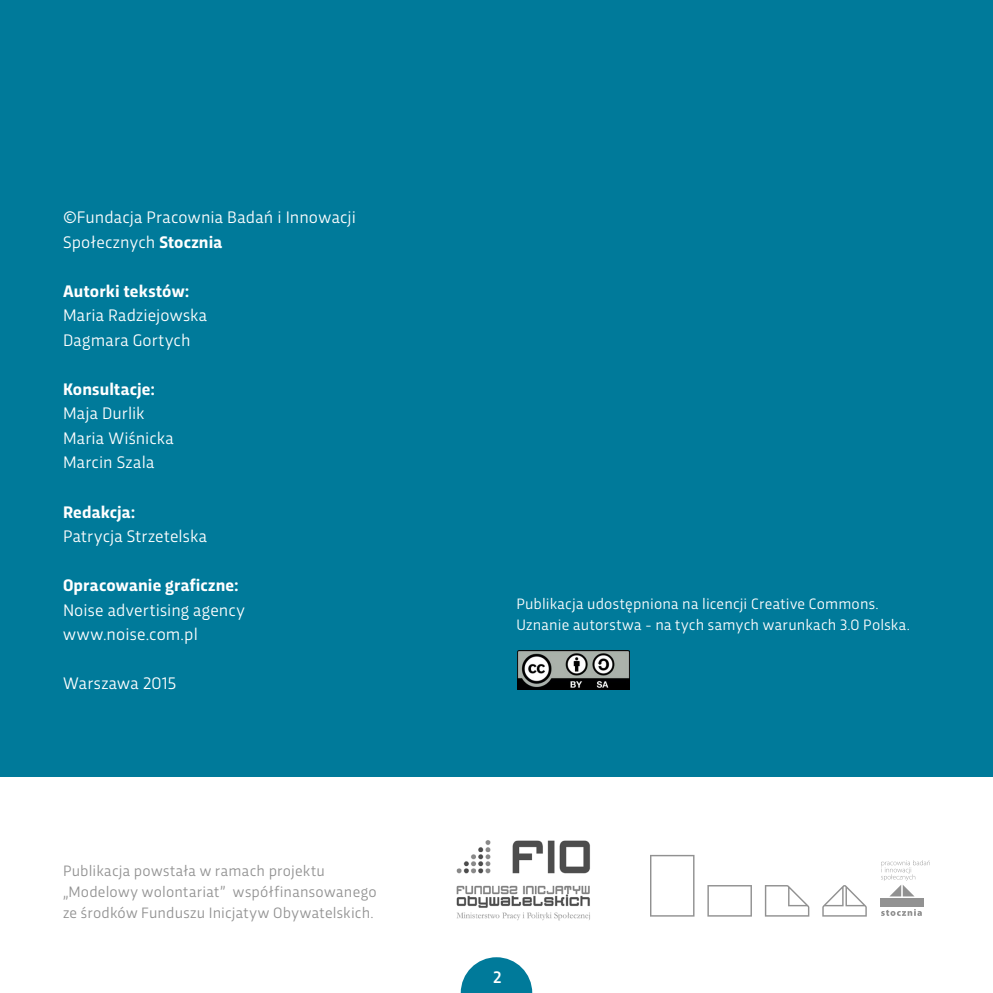
<style>
.page{position:relative;width:993px;height:993px;background:#fff}
.page>*{position:absolute;margin:0;border:0;box-sizing:border-box;transform-origin:0 0}
.t1{font:17.5px/24.5px "Trasandina";letter-spacing:.01em;color:#fff}
.t2{font:700 17.5px "Trasandina";letter-spacing:.01em;color:#fff}
.t3{font:500 17.5px "Trasandina";color:#fff}
.t4{font:15.75px/21px "Trasandina";letter-spacing:.015em;color:#929292}
.t5{font:15.75px/21px "Trasandina";letter-spacing:.015em;color:#fff}
.s1{font-weight:700}
</style>
<div class="page">
<div style="left:0;top:0;width:992px;height:992px;background:#007a9a"></div>
<div style="left:0;top:776px;width:992px;height:216px;background:#fff"></div>
<svg style="left:460px;top:957px;width:72px;height:35px"></svg>
<svg style="left:764px;top:885px;width:45px;height:31px"></svg>
<svg style="left:650px;top:854px;width:44px;height:62px"></svg>
<svg style="left:707px;top:885px;width:44px;height:31px"></svg>
<div style="left:880px;top:897px;width:43px;height:9px;background:#929292"></div>
<svg style="left:881px;top:860px;width:48px;height:36px"></svg>
<svg style="left:881px;top:909px;width:40px;height:6px"></svg>
<svg style="left:822px;top:885px;width:44px;height:31px"></svg>
<img style="left:517px;top:650px;width:112px;height:39px">
<img style="left:456px;top:840px;width:134px;height:81px">
<p class="t1" style="left:63px;top:204px;width:294px">©Fundacja Pracownia Badań i Innowacji<br>Społecznych <span class="s1">Stocznia</span></p>
<p class="t2" style="left:63px;top:278px;width:127px">Autorki tekstów:</p>
<p class="t1" style="left:63px;top:302px;width:146px">Maria Radziejowska<br>Dagmara Gortych</p>
<p class="t2" style="left:63px;top:376px;width:93px">Konsultacje:</p>
<p class="t1" style="left:63px;top:400px;width:112px">Maja Durlik<br>Maria Wiśnicka<br>Marcin Szala</p>
<p class="t2" style="left:63px;top:498px;width:74px">Redakcja:</p>
<p class="t1" style="left:63px;top:522px;width:145px">Patrycja Strzetelska</p>
<p class="t2" style="left:63px;top:572px;width:177px">Opracowanie graficzne:</p>
<p class="t1" style="left:63px;top:596px;width:183px">Noise advertising agency www.noise.com.pl</p>
<p class="t1" style="left:63px;top:669px;width:115px">Warszawa 2015</p>
<p class="t4" style="left:63px;top:858px;width:315px">Publikacja powstała w ramach projektu „Modelowy wolontariat” współfinansowanego ze środków Funduszu Inicjatyw Obywatelskich.</p>
<p class="t5" style="left:516px;top:591px;width:395px">Publikacja udostępniona na licencji Creative Commons.<br>Uznanie autorstwa - na tych samych warunkach 3.0 Polska.</p>
<p class="t3" style="left:493px;top:963px;width:10px">2</p>
</div>
